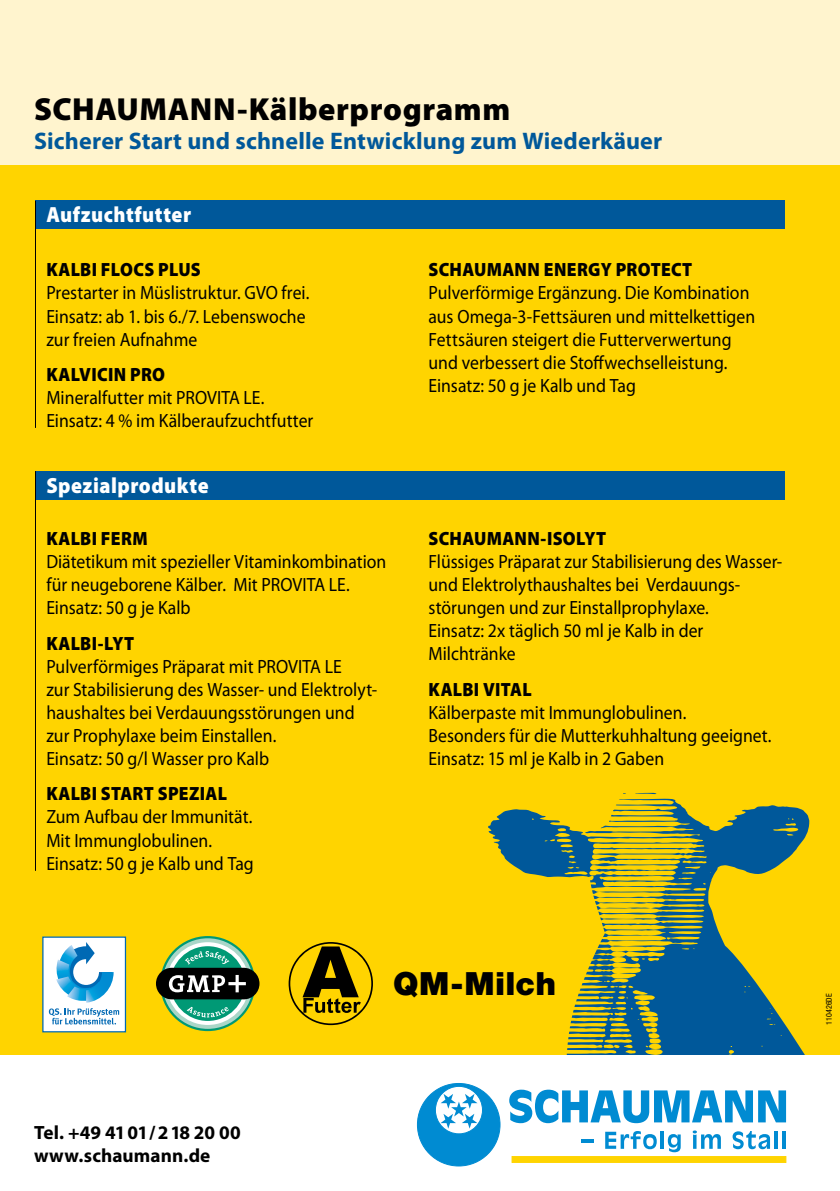
<style>
.page{position:relative;width:840px;height:1191px;background:#fff}
.page>*{position:absolute;margin:0;border:0;box-sizing:border-box;transform-origin:0 0}
.t1{font:900 32px "Myriad Pro";letter-spacing:.02em;color:#000}
.t2{font:900 32px "Helvetica Neue LT Std";letter-spacing:.01em;color:#000}
.t3{font:700 24px "Myriad Pro";letter-spacing:.005em;color:#00589a}
.t4{font:900 22px "Myriad Pro";letter-spacing:.025em;color:#fff;scale:.92 1}
.t5{font:19.2px/23px "Myriad Pro";color:#000;scale:.92 1}
.t6{font:900 19.2px "Myriad Pro";letter-spacing:.015em;color:#000;scale:.92 1}
.t7{font:700 19.2px/23px "Myriad Pro";letter-spacing:.005em;color:#000}
.t8{font:condensed 8px "Helvetica Neue";color:#000}
</style>
<div class="page">
<div style="left:0;top:0;width:839px;height:1054px;background:#ffd400"></div>
<div style="left:417px;top:1083px;width:82px;height:83px;background:#008bd2;border-radius:50%"></div>
<div style="left:417px;top:1083px;width:83px;height:83px;border:1px solid #008bd2;border-radius:50%"></div>
<svg style="left:435px;top:1086px;width:47px;height:47px"></svg>
<div style="left:435px;top:1086px;width:47px;height:48px;border:1px solid #008bd2;border-radius:50%"></div>
<svg style="left:440px;top:1093px;width:37px;height:35px"></svg>
<svg style="left:509px;top:1089px;width:276px;height:34px"></svg>
<svg style="left:581px;top:1139px;width:13px;height:3px"></svg>
<svg style="left:605px;top:1131px;width:51px;height:18px"></svg>
<hr style="left:660px;top:1131px;width:3px;height:17px;background:#008bd2">
<svg style="left:667px;top:1134px;width:13px;height:18px"></svg>
<svg style="left:692px;top:1130px;width:28px;height:18px"></svg>
<svg style="left:732px;top:1131px;width:37px;height:18px"></svg>
<hr style="left:774px;top:1131px;width:3px;height:17px;background:#008bd2">
<hr style="left:782px;top:1131px;width:3px;height:17px;background:#008bd2">
<div style="left:511px;top:1156px;width:274px;height:6px;background:#ffd400"></div>
<div style="left:43px;top:937px;width:82px;height:94px;background:#fff"></div>
<div style="left:42px;top:936px;width:84px;height:96px;border:1px solid #0069b4"></div>
<svg style="left:56px;top:942px;width:58px;height:60px"></svg>
<svg style="left:49px;top:1008px;width:70px;height:16px"></svg>
<div style="left:0;top:0;width:839px;height:164px;background:#fff4ce"></div>
<div style="left:35px;top:201px;width:748px;height:28px;background:#00589a"></div>
<hr style="left:35px;top:201px;width:1px;height:227px;background:#000">
<div style="left:35px;top:471px;width:748px;height:28px;background:#00589a"></div>
<hr style="left:35px;top:471px;width:1px;height:400px;background:#000">
<svg style="left:488px;top:793px;width:321px;height:261px"></svg>
<svg style="left:161px;top:937px;width:93px;height:93px"></svg>
<svg style="left:168px;top:944px;width:79px;height:79px"></svg>
<div style="left:166px;top:942px;width:83px;height:83px;border:4px solid #fff;border-radius:50%"></div>
<svg style="left:185px;top:951px;width:44px;height:13px"></svg>
<svg style="left:187px;top:1006px;width:42px;height:11px"></svg>
<div style="left:156px;top:967px;width:103px;height:32px;background:#000;border-radius:16px"></div>
<svg style="left:169px;top:975px;width:77px;height:17px"></svg>
<svg style="left:288px;top:942px;width:85px;height:83px"></svg>
<h1 class="t1" style="left:34px;top:88px;width:477px">SCHAUMANN-Kälberprogramm</h1>
<p class="t3" style="left:34px;top:125px;width:629px">Sicherer Start und schnelle Entwicklung zum Wiederkäuer</p>
<p class="t4" style="left:46px;top:200px;width:159px">Aufzuchtfutter</p>
<p class="t6" style="left:46px;top:257px;width:169px">KALBI FLOCS PLUS</p>
<p class="t5" style="left:46px;top:281px;width:287px">Prestarter in Müslistruktur. GVO frei.<br>Einsatz: ab 1. bis 6./7. Lebenswoche zur freien Aufnahme</p>
<p class="t6" style="left:46px;top:362px;width:130px">KALVICIN PRO</p>
<p class="t5" style="left:46px;top:386px;width:291px">Mineralfutter mit PROVITA LE.<br>Einsatz: 4 % im Kälberaufzuchtfutter</p>
<p class="t4" style="left:46px;top:470px;width:178px">Spezialprodukte</p>
<p class="t6" style="left:46px;top:525px;width:112px">KALBI FERM</p>
<p class="t5" style="left:46px;top:550px;width:371px">Diätetikum mit spezieller Vitaminkombination für neugeborene Kälber. Mit PROVITA LE.<br>Einsatz: 50 g je Kalb</p>
<p class="t6" style="left:46px;top:630px;width:97px">KALBI-LYT</p>
<p class="t5" style="left:46px;top:654px;width:361px">Pulverförmiges Präparat mit PROVITA LE<br>zur Stabilisierung des Wasser- und Elektrolyt&shy;haushaltes bei Verdauungsstörungen und zur Prophylaxe beim Einstallen.<br>Einsatz: 50 g/l Wasser pro Kalb</p>
<p class="t6" style="left:46px;top:781px;width:198px">KALBI START SPEZIAL</p>
<p class="t5" style="left:46px;top:805px;width:227px">Zum Aufbau der Immunität.<br>Mit Immunglobulinen.<br>Einsatz: 50 g je Kalb und Tag</p>
<p class="t6" style="left:428px;top:257px;width:288px">SCHAUMANN ENERGY PROTECT</p>
<p class="t5" style="left:428px;top:281px;width:356px">Pulverförmige Ergänzung. Die Kombination aus Omega-3-Fettsäuren und mittelkettigen Fettsäuren steigert die Futterverwertung und verbessert die Stoffwechselleistung.<br>Einsatz: 50 g je Kalb und Tag</p>
<p class="t6" style="left:428px;top:525px;width:195px">SCHAUMANN-ISOLYT</p>
<p class="t5" style="left:428px;top:550px;width:386px">Flüssiges Präparat zur Stabilisierung des Wasser&shy;und Elektrolythaushaltes bei Verdauungs&shy;störungen und zur Einstallprophylaxe.<br>Einsatz: 2x täglich 50 ml je Kalb in der Milchtränke</p>
<p class="t6" style="left:428px;top:676px;width:114px">KALBI VITAL</p>
<p class="t5" style="left:428px;top:700px;width:374px">Kälberpaste mit Immunglobulinen.<br>Besonders für die Mutterkuhhaltung geeignet.<br>Einsatz: 15 ml je Kalb in 2 Gaben</p>
<h1 class="t2" style="left:393px;top:964px;width:164px">QM-Milch</h1>
<p class="t7" style="left:34px;top:1120px;width:208px">Tel. +49 41 01 / 2 18 20 00 www.schaumann.de</p>
<p class="t8" style="left:823px;top:1024px;width:33px;rotate:-90deg">110426DE</p>
</div>
